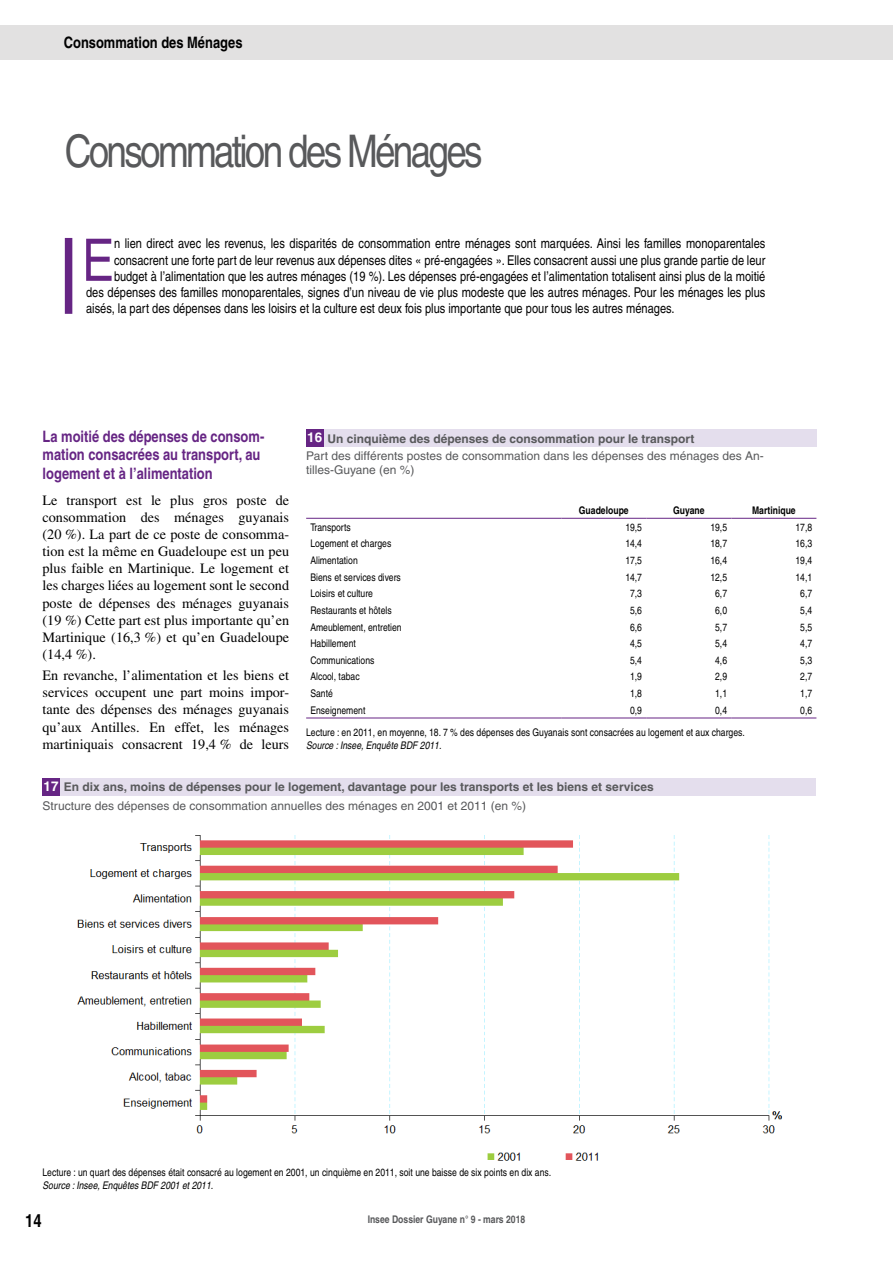
<style>
.page{position:relative;width:893px;height:1263px;background:#fff}
.page>*{position:absolute;margin:0;border:0;box-sizing:border-box;transform-origin:0 0}
.t1{font:condensed 58.65px "Helvetica";color:#662584}
.t2{font:condensed 45px "Helvetica";letter-spacing:-.06em;color:#58595b}
.t3{font:700 condensed 18px "Helvetica";color:#000}
.t4{font:700 condensed 15.75px/18.9px "Helvetica";color:#662584}
.t5{font:700 condensed 15.75px "Helvetica";color:#000}
.t6{font:14.25px/17.1px "Times";color:#000;text-align:justify}
.t7{font:condensed 13.5px "Helvetica";color:#000}
.t8{font:700 13.5px "Helvetica";color:#fff}
.t9{font:12px/14.4px "Helvetica";color:#58595b}
.t10{font:700 12px "Helvetica";color:#58595b}
.t11{font:condensed 10.5px/12.6px "Helvetica";color:#000}
.t12{font:700 condensed 10.5px "Helvetica";color:#58595b}
.t13{font:italic condensed 10.5px "Helvetica";color:#000}
.t14{font:700 condensed 10.5px "Helvetica";color:#000}
.s1{font-style:italic}
</style>
<div class="page">
<div style="left:0;top:26px;width:893px;height:34px;background:#e2e1e1"></div>
<div style="left:65px;top:238px;width:7px;height:76px;background:#662584"></div>
<div style="left:43px;top:778px;width:773px;height:17px;background:#e4deed"></div>
<div style="left:43px;top:778px;width:17px;height:17px;background:#662584"></div>
<div style="left:306px;top:429px;width:510px;height:17px;background:#e4deed"></div>
<div style="left:306px;top:429px;width:17px;height:17px;background:#662584"></div>
<hr style="left:306px;top:518px;width:255px;height:1px;background:#662584">
<hr style="left:561px;top:518px;width:85px;height:1px;background:#662584">
<hr style="left:646px;top:518px;width:85px;height:1px;background:#662584">
<hr style="left:731px;top:518px;width:85px;height:1px;background:#662584">
<hr style="left:306px;top:718px;width:255px;height:1px;background:#662584">
<hr style="left:561px;top:718px;width:85px;height:1px;background:#662584">
<hr style="left:646px;top:718px;width:85px;height:1px;background:#662584">
<hr style="left:731px;top:718px;width:85px;height:1px;background:#662584">
<img style="left:77px;top:835px;width:706px;height:326px">
<p class="t5" style="left:64px;top:33px;width:180px">Consommation des Ménages</p>
<h2 class="t2" style="left:65px;top:125px;width:419px">Consommation des Ménages</h2>
<h1 class="t1" style="left:82px;top:226px;width:34px">E</h1>
<p class="t7" style="left:114px;top:236px;width:653px">n lien direct avec les revenus, les disparités de consommation entre ménages sont marquées. Ainsi les familles monoparentales</p>
<p class="t7" style="left:114px;top:252px;width:653px">consacrent une forte part de leur revenus aux dépenses dites « pré-engagées ». Elles consacrent aussi une plus grande partie de leur</p>
<p class="t7" style="left:114px;top:268px;width:653px">budget à l’alimentation que les autres ménages (19 %). Les dépenses pré-engagées et l’alimentation totalisent ainsi plus de la moitié</p>
<p class="t7" style="left:86px;top:284px;width:681px">des dépenses des familles monoparentales, signes d’un niveau de vie plus modeste que les autres ménages. Pour les ménages les plus</p>
<p class="t7" style="left:86px;top:301px;width:590px">aisés, la part des dépenses dans les loisirs et la culture est deux fois plus importante que pour tous les autres ménages.</p>
<p class="t4" style="left:43px;top:426px;width:223px">La moitié des dépenses de consom&shy;mation consacrées au transport, au logement et à l’alimentation</p>
<p class="t6" style="left:43px;top:491px;width:248px">Le transport est le plus gros poste de consommation des ménages guyanais (20 %). La part de ce poste de consomma&shy;tion est la même en Guadeloupe est un peu plus faible en Martinique. Le logement et les charges liées au logement sont le second poste de dépenses des ménages guyanais (19 %) Cette part est plus importante qu’en Martinique (16,3 %) et qu’en Guadeloupe (14,4 %).</p>
<p class="t6" style="left:43px;top:667px;width:248px">En revanche, l’alimentation et les biens et services occupent une part moins impor&shy;tante des dépenses des ménages guyanais qu’aux Antilles. En effet, les ménages martiniquais consacrent 19,4 % de leurs</p>
<p class="t8" style="left:307px;top:429px;width:17px">16</p>
<p class="t10" style="left:327px;top:431px;width:368px">Un cinquième des dépenses de consommation pour le transport</p>
<p class="t9" style="left:306px;top:448px;width:459px">Part des différents postes de consommation dans les dépenses des ménages des An&shy;tilles-Guyane (en %)</p>
<p class="t14" style="left:579px;top:504px;width:51px">Guadeloupe</p>
<p class="t14" style="left:673px;top:504px;width:33px">Guyane</p>
<p class="t14" style="left:752px;top:504px;width:45px">Martinique</p>
<p class="t11" style="left:310px;top:521px;width:42px">Transports</p>
<p class="t11" style="left:625px;top:521px;width:18px">19,5</p>
<p class="t11" style="left:710px;top:521px;width:18px">19,5</p>
<p class="t11" style="left:795px;top:521px;width:18px">17,8</p>
<p class="t11" style="left:310px;top:537px;width:82px">Logement et charges</p>
<p class="t11" style="left:625px;top:537px;width:18px">14,4</p>
<p class="t11" style="left:710px;top:537px;width:18px">18,7</p>
<p class="t11" style="left:795px;top:537px;width:18px">16,3</p>
<p class="t11" style="left:310px;top:554px;width:49px">Alimentation</p>
<p class="t11" style="left:625px;top:554px;width:18px">17,5</p>
<p class="t11" style="left:710px;top:554px;width:18px">16,4</p>
<p class="t11" style="left:795px;top:554px;width:18px">19,4</p>
<p class="t11" style="left:310px;top:571px;width:92px">Biens et services divers</p>
<p class="t11" style="left:625px;top:571px;width:18px">14,7</p>
<p class="t11" style="left:710px;top:571px;width:18px">12,5</p>
<p class="t11" style="left:795px;top:571px;width:18px">14,1</p>
<p class="t11" style="left:310px;top:587px;width:64px">Loisirs et culture</p>
<p class="t11" style="left:630px;top:587px;width:13px">7,3</p>
<p class="t11" style="left:715px;top:587px;width:13px">6,7</p>
<p class="t11" style="left:800px;top:587px;width:13px">6,7</p>
<p class="t11" style="left:310px;top:604px;width:83px">Restaurants et hôtels</p>
<p class="t11" style="left:630px;top:604px;width:13px">5,6</p>
<p class="t11" style="left:715px;top:604px;width:13px">6,0</p>
<p class="t11" style="left:800px;top:604px;width:13px">5,4</p>
<p class="t11" style="left:310px;top:620px;width:93px">Ameublement, entretien</p>
<p class="t11" style="left:630px;top:620px;width:13px">6,6</p>
<p class="t11" style="left:715px;top:620px;width:13px">5,7</p>
<p class="t11" style="left:800px;top:620px;width:13px">5,5</p>
<p class="t11" style="left:310px;top:637px;width:47px">Habillement</p>
<p class="t11" style="left:630px;top:637px;width:13px">4,5</p>
<p class="t11" style="left:715px;top:637px;width:13px">5,4</p>
<p class="t11" style="left:800px;top:637px;width:13px">4,7</p>
<p class="t11" style="left:310px;top:654px;width:66px">Communications</p>
<p class="t11" style="left:630px;top:654px;width:13px">5,4</p>
<p class="t11" style="left:715px;top:654px;width:13px">4,6</p>
<p class="t11" style="left:800px;top:654px;width:13px">5,3</p>
<p class="t11" style="left:310px;top:670px;width:51px">Alcool, tabac</p>
<p class="t11" style="left:630px;top:670px;width:13px">1,9</p>
<p class="t11" style="left:715px;top:670px;width:13px">2,9</p>
<p class="t11" style="left:800px;top:670px;width:13px">2,7</p>
<p class="t11" style="left:310px;top:687px;width:24px">Santé</p>
<p class="t11" style="left:630px;top:687px;width:13px">1,8</p>
<p class="t11" style="left:715px;top:687px;width:13px">1,1</p>
<p class="t11" style="left:800px;top:687px;width:13px">1,7</p>
<p class="t11" style="left:310px;top:704px;width:57px">Enseignement</p>
<p class="t11" style="left:630px;top:704px;width:13px">0,9</p>
<p class="t11" style="left:715px;top:704px;width:13px">0,4</p>
<p class="t11" style="left:800px;top:704px;width:13px">0,6</p>
<p class="t11" style="left:306px;top:726px;width:440px">Lecture : en 2011, en moyenne, 18. 7 % des dépenses des Guyanais sont consacrées au logement et aux charges.</p>
<p class="t13" style="left:306px;top:739px;width:137px">Source : Insee, Enquête BDF 2011.</p>
<p class="t8" style="left:44px;top:778px;width:17px">17</p>
<p class="t10" style="left:64px;top:780px;width:591px">En dix ans, moins de dépenses pour le logement, davantage pour les transports et les biens et services</p>
<p class="t9" style="left:43px;top:798px;width:485px">Structure des dépenses de consommation annuelles des ménages en 2001 et 2011 (en %)</p>
<p class="t11" style="left:43px;top:1166px;width:510px">Lecture : un quart des dépenses était consacré au logement en 2001, un cinquième en 2011, soit une baisse de six points en dix ans<span class="s1">.<br>Source : Insee, Enquêtes BDF 2001 et 2011.</span></p>
<h3 class="t3" style="left:25px;top:1209px;width:18px">14</h3>
<p class="t12" style="left:368px;top:1213px;width:159px">Insee Dossier Guyane n° 9 - mars 2018</p>
</div>
